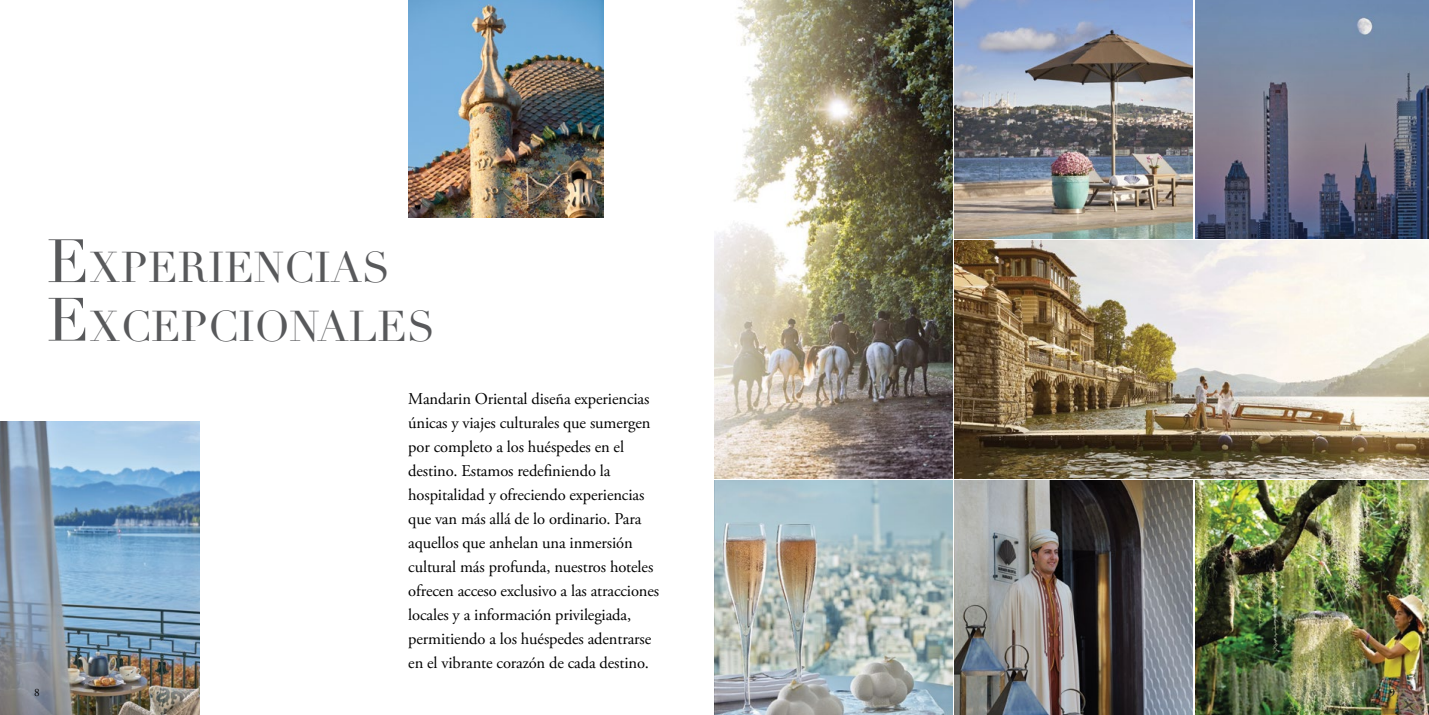
<style>
.page{position:relative;width:1429px;height:715px;background:#fff}
.page>*{position:absolute;margin:0;border:0;box-sizing:border-box;transform-origin:0 0}
.t1{font:42px/58.5px "Didot";color:#58595b}
.t2{font:16.5px/24px "Adobe Garamond Pro";letter-spacing:-.01em;color:#000}
.t3{font:11.25px "Adobe Garamond Pro";color:#000}
.s1{font-size:60px}
</style>
<div class="page">
<img style="left:0;top:421px;width:200px;height:293px">
<img style="left:955px;top:480px;width:238px;height:234px">
<img style="left:714px;top:480px;width:238px;height:234px">
<img style="left:955px;top:0;width:238px;height:238px">
<img style="left:1195px;top:480px;width:234px;height:234px">
<img style="left:1195px;top:0;width:234px;height:238px">
<img style="left:714px;top:0;width:238px;height:478px">
<img style="left:408px;top:0;width:196px;height:217px">
<img style="left:955px;top:240px;width:474px;height:238px">
<h1 class="t1" style="left:47px;top:239px;width:390px"><span class="s1">E</span>XPERIENCIAS<br><span class="s1">E</span>XCEPCIONALES</h1>
<p class="t2" style="left:408px;top:386px;width:252px">Mandarin Oriental diseña experiencias únicas y viajes culturales que sumergen por completo a los huéspedes en el destino. Estamos redefiniendo la hospitalidad y ofreciendo experiencias que van más allá de lo ordinario. Para aquellos que anhelan una inmersión cultural más profunda, nuestros hoteles ofrecen acceso exclusivo a las atracciones locales y a información privilegiada, permitiendo a los huéspedes adentrarse en el vibrante corazón de cada destino.</p>
<p class="t3" style="left:34px;top:685px;width:7px">8</p>
<p class="t3" style="left:1389px;top:685px;width:7px">9</p>
</div>
